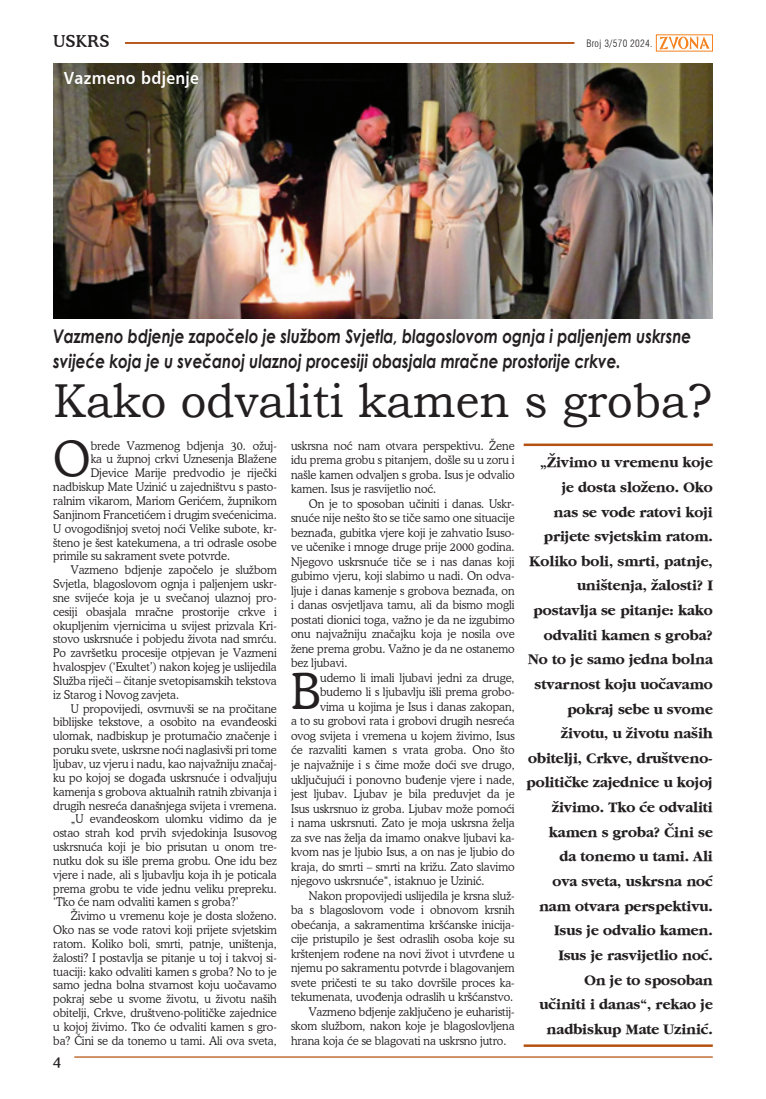
<style>
.page{position:relative;width:766px;height:1099px;background:#fff}
.page>*{position:absolute;margin:0;border:0;box-sizing:border-box;transform-origin:0 0}
.t1{font:300 49.38px "Cooper BT";color:#231f20;scale:.95 1}
.t2{font:47.5px "Bookman Old Style";color:#231f20;scale:.96 1}
.t3{font:italic 700 18.75px/25px "Century Gothic";color:#231f20;scale:.81 1}
.t4{font:17.5px "Humanist 777 BT Bold B";letter-spacing:.02em;color:#fff;scale:.9 1}
.t5{font:500 16.25px "Cooper BT";letter-spacing:.02em;color:#231f20}
.t6{font:15px/24.6px "Gatineau NT Bold";color:#231f20;text-align:right}
.t7{font:500 13.75px "Cooper BT";color:#231f20}
.t8{font:300 11.88px/14.5px "Cooper BT";color:#231f20;text-align:justify;scale:.95 1}
.t9{font:300 condensed 10px "Swiss 721 BT";letter-spacing:.03em;color:#231f20}
</style>
<div class="page">
<hr style="left:53px;top:42px;width:521px;height:2px;background:#b45212">
<hr style="left:74px;top:1056px;width:638px;height:1px;background:#b45212">
<svg style="left:659px;top:37px;width:50px;height:12px"></svg>
<img style="left:53px;top:64px;width:659px;height:254px">
<div style="left:53px;top:31px;width:72px;height:20px;background:#fff"></div>
<hr style="left:523px;top:443px;width:189px;height:3px;background:#b45212">
<hr style="left:523px;top:1044px;width:189px;height:2px;background:#b45212">
<h3 class="t5" style="left:53px;top:31px;width:58px">USKRS</h3>
<h3 class="t4" style="left:64px;top:67px;width:151px">Vazmeno bdjenje</h3>
<p class="t9" style="left:586px;top:37px;width:68px">Broj 3/570 2024.</p>
<h3 class="t3" style="left:53px;top:323px;width:789px">Vazmeno bdjenje započelo je službom Svjetla, blagoslovom ognja i paljenjem uskrsne svijeće koja je u svečanoj ulaznoj procesiji obasjala mračne prostorije crkve.</h3>
<h2 class="t2" style="left:53px;top:370px;width:687px">Kako odvaliti kamen s groba?</h2>
<p class="t6" style="left:526px;top:450px;width:188px">„Živimo u vremenu koje je dosta složeno. Oko<br>nas se vode ratovi koji prijete svjetskim ratom.<br>Koliko boli, smrti, patnje, uništenja, žalosti? I postavlja se pitanje: kako odvaliti kamen s groba?<br>No to je samo jedna bolna stvarnost koju uočavamo pokraj sebe u svome životu, u životu naših obitelji, Crkve, društveno&shy;političke zajednice u kojoj živimo. Tko će odvaliti kamen s groba? Čini se<br>da tonemo u tami. Ali<br>ova sveta, uskrsna noć nam otvara perspektivu.<br>Isus je odvalio kamen.<br>Isus je rasvijetlio noć.<br>On je to sposoban<br>učiniti i danas“, rekao je nadbiskup Mate Uzinić.</p>
<p class="t8" style="left:291px;top:438px;width:237px">uskrsna noć nam otvara perspektivu. Žene idu prema grobu s pitanjem, došle su u zoru i našle kamen odvaljen s groba. Isus je odvalio kamen. Isus je rasvijetlio noć.</p>
<p class="t8" style="left:291px;top:496px;width:237px;text-indent:18px">On je to sposoban učiniti i danas. Uskr&shy;snuće nije nešto što se tiče samo one situacije beznađa, gubitka vjere koji je zahvatio Isuso&shy;ve učenike i mnoge druge prije 2000 godina.<br>Njegovo uskrsnuće tiče se i nas danas koji gubimo vjeru, koji slabimo u nadi. On odva&shy;ljuje i danas kamenje s grobova beznađa, on i danas osvjetljava tamu, ali da bismo mogli postati dionici toga, važno je da ne izgubimo onu najvažniju značajku koja je nosila ove žene prema grobu. Važno je da ne ostanemo bez ljubavi.</p>
<h1 class="t1" style="left:291px;top:661px;width:32px">B</h1>
<p class="t8" style="left:320px;top:670px;width:206px">udemo li imali ljubavi jedni za druge,</p>
<h1 class="t1" style="left:53px;top:429px;width:41px">O</h1>
<p class="t8" style="left:91px;top:438px;width:197px">brede Vazmenog bdjenja 30. ožuj-</p>
<p class="t8" style="left:91px;top:452px;width:197px">ka u župnoj crkvi Uznesenja Blažene</p>
<p class="t8" style="left:91px;top:466px;width:197px">Djevice Marije predvodio je riječki</p>
<p class="t8" style="left:53px;top:479px;width:237px">nadbiskup Mate Uzinić u zajedništvu s pasto-</p>
<p class="t8" style="left:53px;top:493px;width:237px">ralnim vikarom, Mariom Gerićem, župnikom</p>
<p class="t8" style="left:53px;top:507px;width:237px">Sanjinom Francetićem i drugim svećenicima.</p>
<p class="t8" style="left:53px;top:521px;width:237px">U ovogodišnjoj svetoj noći Velike subote, kr-</p>
<p class="t8" style="left:53px;top:535px;width:237px">šteno je šest katekumena, a tri odrasle osobe</p>
<p class="t8" style="left:53px;top:549px;width:188px">primile su sakrament svete potvrde.</p>
<p class="t8" style="left:71px;top:562px;width:218px">Vazmeno bdjenje započelo je službom</p>
<p class="t8" style="left:53px;top:576px;width:237px">Svjetla, blagoslovom ognja i paljenjem uskr-</p>
<p class="t8" style="left:53px;top:590px;width:237px">sne svijeće koja je u svečanoj ulaznoj pro-</p>
<p class="t8" style="left:53px;top:604px;width:237px">cesiji obasjala mračne prostorije crkve i</p>
<p class="t8" style="left:53px;top:618px;width:237px">okupljenim vjernicima u svijest prizvala Kri-</p>
<p class="t8" style="left:53px;top:632px;width:237px">stovo uskrsnuće i pobjedu života nad smrću.</p>
<p class="t8" style="left:53px;top:645px;width:237px">Po završetku procesije otpjevan je Vazmeni</p>
<p class="t8" style="left:53px;top:659px;width:237px">hvalospjev (‘Exultet’) nakon kojeg je uslijedila</p>
<p class="t8" style="left:53px;top:673px;width:237px">Služba riječi – čitanje svetopisamskih tekstova</p>
<p class="t8" style="left:53px;top:687px;width:134px">iz Starog i Novog zavjeta.</p>
<p class="t8" style="left:71px;top:701px;width:218px">U propovijedi, osvrnuvši se na pročitane</p>
<p class="t8" style="left:53px;top:715px;width:237px">biblijske tekstove, a osobito na evanđeoski</p>
<p class="t8" style="left:53px;top:728px;width:237px">ulomak, nadbiskup je protumačio značenje i</p>
<p class="t8" style="left:53px;top:742px;width:237px">poruku svete, uskrsne noći naglasivši pri tome</p>
<p class="t8" style="left:53px;top:756px;width:237px">ljubav, uz vjeru i nadu, kao najvažniju značaj-</p>
<p class="t8" style="left:53px;top:770px;width:237px">ku po kojoj se događa uskrsnuće i odvaljuju</p>
<p class="t8" style="left:53px;top:784px;width:237px">kamenja s grobova aktualnih ratnih zbivanja i</p>
<p class="t8" style="left:53px;top:798px;width:237px">drugih nesreća današnjega svijeta i vremena.</p>
<p class="t8" style="left:71px;top:811px;width:218px">„U evanđeoskom ulomku vidimo da je</p>
<p class="t8" style="left:53px;top:825px;width:237px">ostao strah kod prvih svjedokinja Isusovog</p>
<p class="t8" style="left:53px;top:839px;width:237px">uskrsnuća koji je bio prisutan u onom tre-</p>
<p class="t8" style="left:53px;top:853px;width:237px">nutku dok su išle prema grobu. One idu bez</p>
<p class="t8" style="left:53px;top:867px;width:237px">vjere i nade, ali s ljubavlju koja ih je poticala</p>
<p class="t8" style="left:53px;top:881px;width:237px">prema grobu te vide jednu veliku prepreku.</p>
<p class="t8" style="left:53px;top:894px;width:197px">‘Tko će nam odvaliti kamen s groba?’</p>
<p class="t8" style="left:71px;top:908px;width:218px">Živimo u vremenu koje je dosta složeno.</p>
<p class="t8" style="left:53px;top:922px;width:237px">Oko nas se vode ratovi koji prijete svjetskim</p>
<p class="t8" style="left:53px;top:936px;width:237px">ratom. Koliko boli, smrti, patnje, uništenja,</p>
<p class="t8" style="left:53px;top:950px;width:237px">žalosti? I postavlja se pitanje u toj i takvoj si-</p>
<p class="t8" style="left:53px;top:964px;width:237px">tuaciji: kako odvaliti kamen s groba? No to je</p>
<p class="t8" style="left:53px;top:977px;width:237px">samo jedna bolna stvarnost koju uočavamo</p>
<p class="t8" style="left:53px;top:991px;width:237px">pokraj sebe u svome životu, u životu naših</p>
<p class="t8" style="left:53px;top:1005px;width:237px">obitelji, Crkve, društveno-političke zajednice</p>
<p class="t8" style="left:53px;top:1019px;width:237px">u kojoj živimo. Tko će odvaliti kamen s gro-</p>
<p class="t8" style="left:53px;top:1033px;width:237px">ba? Čini se da tonemo u tami. Ali ova sveta,</p>
<p class="t8" style="left:320px;top:684px;width:206px">budemo li s ljubavlju išli prema grobo-</p>
<p class="t8" style="left:320px;top:699px;width:206px">vima u kojima je Isus i danas zakopan,</p>
<p class="t8" style="left:291px;top:714px;width:237px">a to su grobovi rata i grobovi drugih nesreća</p>
<p class="t8" style="left:291px;top:728px;width:237px">ovog svijeta i vremena u kojem živimo, Isus</p>
<p class="t8" style="left:291px;top:743px;width:237px">će razvaliti kamen s vrata groba. Ono što</p>
<p class="t8" style="left:291px;top:757px;width:237px">je najvažnije i s čime može doći sve drugo,</p>
<p class="t8" style="left:291px;top:772px;width:237px">uključujući i ponovno buđenje vjere i nade,</p>
<p class="t8" style="left:291px;top:786px;width:237px">jest ljubav. Ljubav je bila preduvjet da je</p>
<p class="t8" style="left:291px;top:801px;width:237px">Isus uskrsnuo iz groba. Ljubav može pomoći</p>
<p class="t8" style="left:291px;top:815px;width:237px">i nama uskrsnuti. Zato je moja uskrsna želja</p>
<p class="t8" style="left:291px;top:830px;width:237px">za sve nas želja da imamo onakve ljubavi ka-</p>
<p class="t8" style="left:291px;top:844px;width:237px">kvom nas je ljubio Isus, a on nas je ljubio do</p>
<p class="t8" style="left:291px;top:859px;width:237px">kraja, do smrti – smrti na križu. Zato slavimo</p>
<p class="t8" style="left:291px;top:873px;width:205px">njegovo uskrsnuće“, istaknuo je Uzinić.</p>
<p class="t8" style="left:309px;top:888px;width:218px">Nakon propovijedi uslijedila je krsna služ-</p>
<p class="t8" style="left:291px;top:902px;width:237px">ba s blagoslovom vode i obnovom krsnih</p>
<p class="t8" style="left:291px;top:917px;width:237px">obećanja, a sakramentima kršćanske inicija-</p>
<p class="t8" style="left:291px;top:931px;width:237px">cije pristupilo je šest odraslih osoba koje su</p>
<p class="t8" style="left:291px;top:946px;width:237px">krštenjem rođene na novi život i utvrđene u</p>
<p class="t8" style="left:291px;top:960px;width:237px">njemu po sakramentu potvrde i blagovanjem</p>
<p class="t8" style="left:291px;top:975px;width:237px">svete pričesti te su tako dovršile proces ka-</p>
<p class="t8" style="left:291px;top:989px;width:235px">tekumenata, uvođenja odraslih u kršćanstvo.</p>
<p class="t8" style="left:309px;top:1004px;width:218px">Vazmeno bdjenje zaključeno je euharistij-</p>
<p class="t8" style="left:291px;top:1018px;width:237px">skom službom, nakon koje je blagoslovljena</p>
<p class="t8" style="left:291px;top:1033px;width:228px">hrana koja će se blagovati na uskrsno jutro.</p>
<p class="t7" style="left:53px;top:1052px;width:9px">4</p>
</div>
